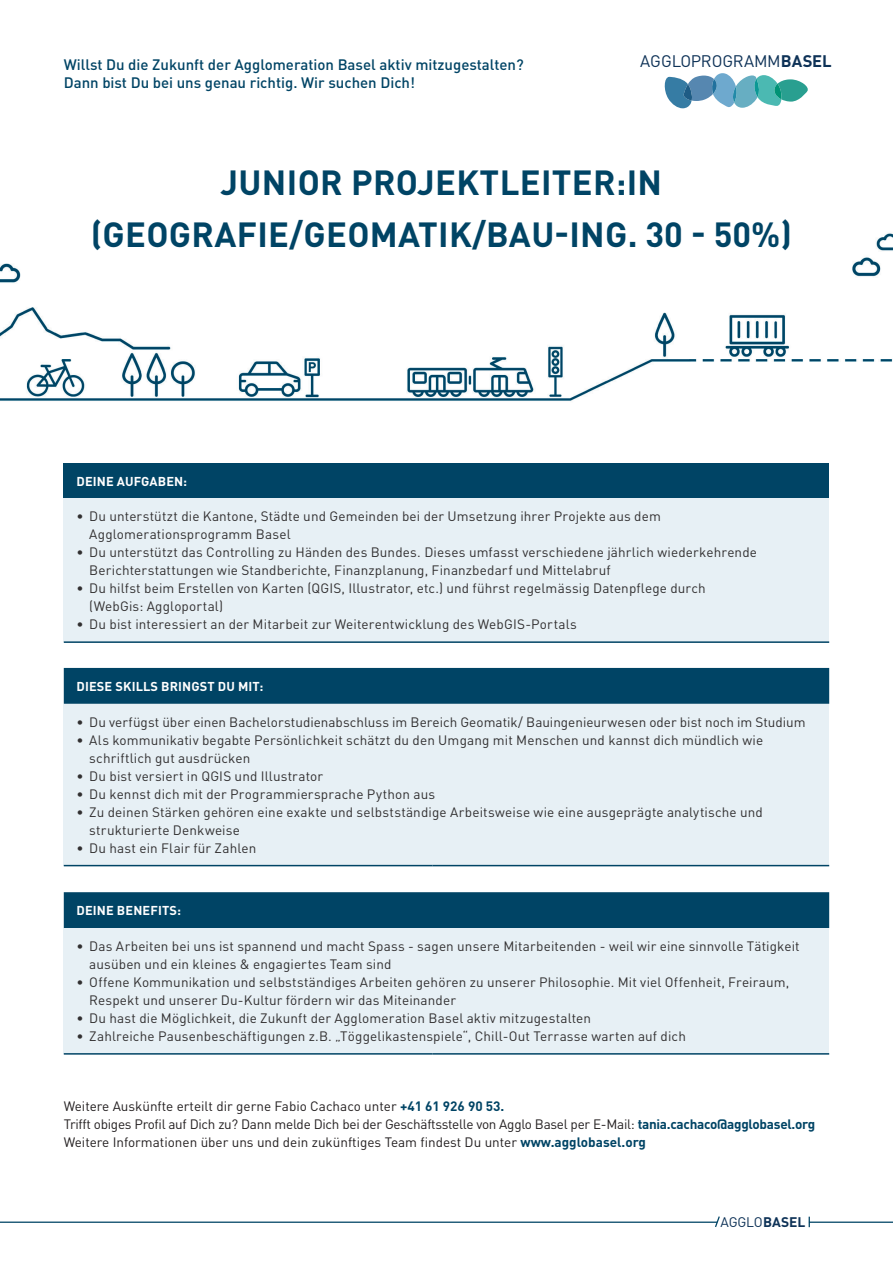
<style>
.page{position:relative;width:893px;height:1263px;background:#fff}
.page>*{position:absolute;margin:0;border:0;box-sizing:border-box;transform-origin:0 0}
.t1{font:700 34.5px/51.3px "DINOT";letter-spacing:.01em;color:#004465;text-align:center}
.t2{font:16.5px "DIN";color:#0e3257}
.t3{font:500 15px "DIN";color:#004465}
.t4{font:13.8px "DIN";letter-spacing:-.015em;color:#0e3257}
.t5{font:13.5px/18px "DINOT";letter-spacing:.01em;color:#312f30}
.t6{font:13.5px/18px "DINOT";letter-spacing:-.005em;color:#231f20}
.t7{font:700 12.75px "DINOT";letter-spacing:.01em;color:#fff}
.s1{font-weight:700}
.s2{font-weight:700;color:#004465}
</style>
<div class="page">
<svg style="left:715px;top:1216px;width:5px;height:11px"></svg>
<hr style="left:0;top:1221px;width:717px;height:2px;background:#004465">
<hr style="left:809px;top:1221px;width:84px;height:2px;background:#004465">
<div style="left:64px;top:463px;width:765px;height:35px;background:#004465"></div>
<div style="left:64px;top:498px;width:765px;height:144px;background:#e7f0f5"></div>
<hr style="left:64px;top:641px;width:765px;height:2px;background:#004465">
<div style="left:64px;top:668px;width:765px;height:36px;background:#004465"></div>
<div style="left:64px;top:704px;width:765px;height:162px;background:#e7f0f5"></div>
<hr style="left:64px;top:865px;width:368px;height:1px;background:#004465">
<hr style="left:432px;top:865px;width:397px;height:1px;background:#004465">
<div style="left:64px;top:892px;width:765px;height:36px;background:#004465"></div>
<div style="left:64px;top:928px;width:765px;height:126px;background:#e7f0f5"></div>
<hr style="left:64px;top:1053px;width:368px;height:2px;background:#004465">
<hr style="left:432px;top:1053px;width:397px;height:2px;background:#004465">
<svg style="left:664px;top:73px;width:144px;height:35px"></svg>
<img style="left:0;top:233px;width:893px;height:168px">
<p class="t3" style="left:64px;top:55px;width:461px">Willst Du die Zukunft der Agglomeration Basel aktiv mitzugestalten?</p>
<p class="t2" style="left:640px;top:51px;width:193px">AGGLOPROGRAMM<span class="s1">BASEL</span></p>
<p class="t3" style="left:64px;top:73px;width:353px">Dann bist Du bei uns genau richtig. Wir suchen Dich!</p>
<h1 class="t1" style="left:91px;top:156px;width:703px">JUNIOR PROJEKTLEITER:IN (GEOGRAFIE/GEOMATIK/BAU-ING. 30 - 50%)</h1>
<p class="t7" style="left:77px;top:473px;width:112px">DEINE AUFGABEN:</p>
<p class="t5" style="left:89px;top:507px;width:573px;text-indent:-13px">• Du unterstützt die Kantone, Städte und Gemeinden bei der Umsetzung ihrer Projekte aus dem<br>Agglomerationsprogramm Basel</p>
<p class="t5" style="left:89px;top:543px;width:669px;text-indent:-13px">• Du unterstützt das Controlling zu Händen des Bundes. Dieses umfasst verschiedene jährlich wiederkehrende<br>Berichterstattungen wie Standberichte, Finanzplanung, Finanzbedarf und Mittelabruf</p>
<p class="t5" style="left:89px;top:579px;width:618px;text-indent:-13px">• Du hilfst beim Erstellen von Karten (QGIS, Illustrator, etc.) und führst regelmässig Datenpflege durch (WebGis: Aggloportal)</p>
<p class="t5" style="left:77px;top:615px;width:502px">• Du bist interessiert an der Mitarbeit zur Weiterentwicklung des WebGIS-Portals</p>
<p class="t7" style="left:77px;top:678px;width:188px">DIESE SKILLS BRINGST DU MIT:</p>
<p class="t5" style="left:77px;top:713px;width:731px">• Du verfügst über einen Bachelorstudienabschluss im Bereich Geomatik/ Bauingenieurwesen oder bist noch im Studium</p>
<p class="t5" style="left:89px;top:731px;width:675px;text-indent:-13px">• Als kommunikativ begabte Persönlichkeit schätzt du den Umgang mit Menschen und kannst dich mündlich wie schriftlich gut ausdrücken</p>
<p class="t5" style="left:77px;top:767px;width:248px">• Du bist versiert in QGIS und Illustrator</p>
<p class="t5" style="left:77px;top:785px;width:360px">• Du kennst dich mit der Programmiersprache Python aus</p>
<p class="t5" style="left:89px;top:803px;width:675px;text-indent:-13px">• Zu deinen Stärken gehören eine exakte und selbstständige Arbeitsweise wie eine ausgeprägte analytische und strukturierte Denkweise</p>
<p class="t5" style="left:77px;top:839px;width:181px">• Du hast ein Flair für Zahlen</p>
<p class="t7" style="left:77px;top:902px;width:106px">DEINE BENEFITS:</p>
<p class="t5" style="left:89px;top:937px;width:712px;text-indent:-13px">• Das Arbeiten bei uns ist spannend und macht Spass - sagen unsere Mitarbeitenden - weil wir eine sinnvolle Tätigkeit ausüben und ein kleines &amp; engagiertes Team sind</p>
<p class="t5" style="left:89px;top:973px;width:702px;text-indent:-13px">• Offene Kommunikation und selbstständiges Arbeiten gehören zu unserer Philosophie. Mit viel Offenheit, Freiraum,<br>Respekt und unserer Du-Kultur fördern wir das Miteinander</p>
<p class="t5" style="left:77px;top:1009px;width:516px">• Du hast die Möglichkeit, die Zukunft der Agglomeration Basel aktiv mitzugestalten</p>
<p class="t5" style="left:77px;top:1027px;width:611px">• Zahlreiche Pausenbeschäftigungen z.B. „Töggelikastenspiele“, Chill-Out Terrasse warten auf dich</p>
<p class="t6" style="left:64px;top:1096px;width:753px">Weitere Auskünfte erteilt dir gerne Fabio Cachaco unter <span class="s2">+41 61 926 90 53.<br></span>Trifft obiges Profil auf Dich zu? Dann melde Dich bei der Geschäftsstelle von Agglo Basel per E-Mail: <span class="s2">tania.cachaco@agglobasel.org<br></span>Weitere Informationen über uns und dein zukünftiges Team findest Du unter <span class="s2">www.agglobasel.org</span></p>
<p class="t4" style="left:721px;top:1213px;width:86px">AGGLO<span class="s1">BASEL</span></p>
</div>
